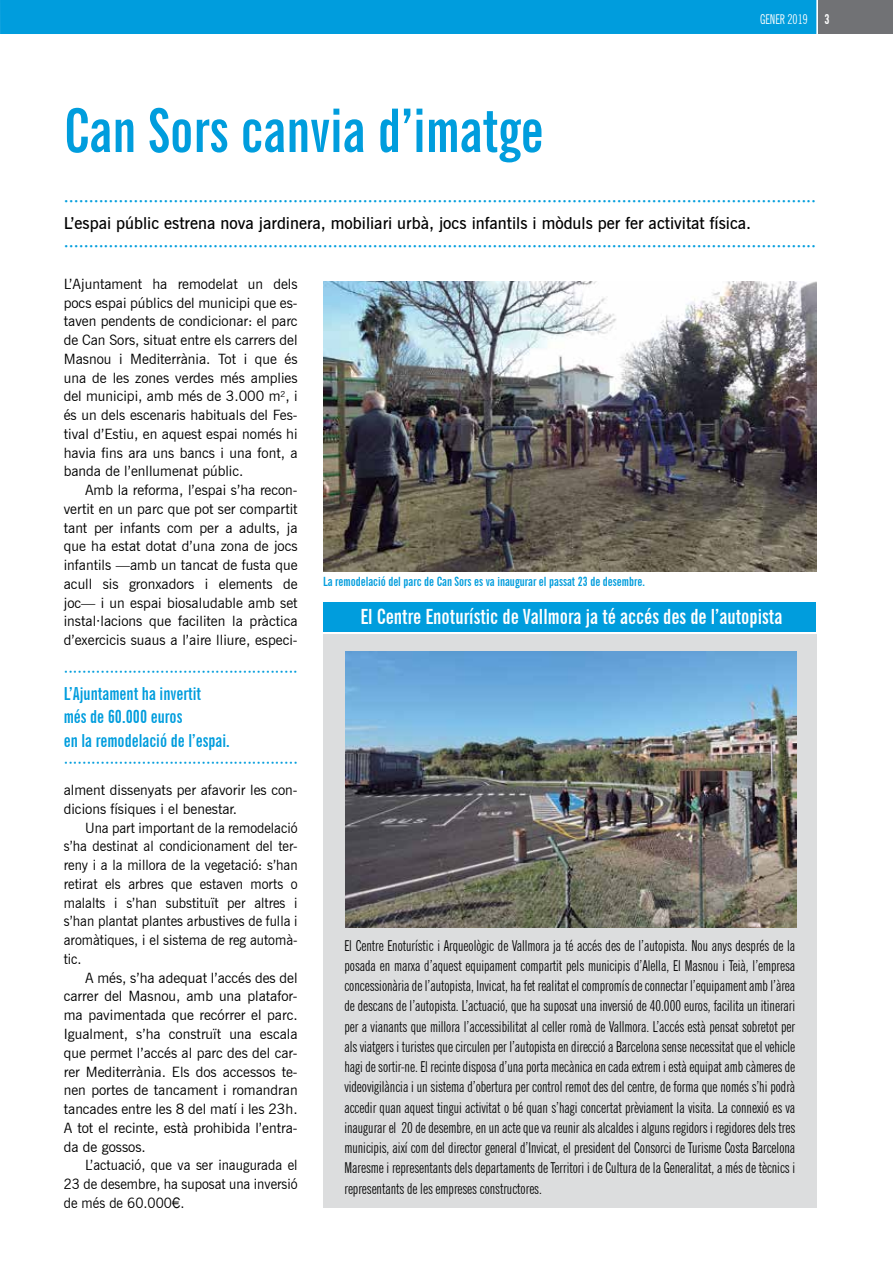
<style>
.page{position:relative;width:893px;height:1263px;background:#fff}
.page>*{position:absolute;margin:0;border:0;box-sizing:border-box;transform-origin:0 0}
.t1{font:700 extra-condensed 60px "News Gothic BT";color:#009ddd}
.t2{font:700 extra-condensed 21px "News Gothic BT";color:#fff}
.t3{font:700 extra-condensed 18px/23.2px "News Gothic BT";color:#009ddd}
.t4{font:600 16.5px "News Gothic BT";color:#009ddd}
.t5{font:600 16.5px "News Gothic BT";color:#000}
.t6{font:extra-condensed 15px/20.2px "News Gothic BT";color:#000;text-align:justify}
.t7{font:600 15px "News Gothic BT";color:#009ddd}
.t8{font:14.25px/18.8px "News Gothic BT";color:#000;text-align:justify}
.t9{font:14.25px/18.8px "News Gothic BT";color:#000;text-align:justify;scale:.95 1}
.t10{font:extra-condensed 13.5px "News Gothic BT";color:#fff}
.t11{font:700 extra-condensed 12.75px "News Gothic BT";color:#009ddd}
.s1{font-weight:700}
.s2{font-family:"News Gothic"}
</style>
<div class="page">
<div style="left:818px;top:0;width:75px;height:34px;background:#717275"></div>
<div style="left:0;top:0;width:816px;height:34px;background:#009ddd"></div>
<div style="left:323px;top:602px;width:493px;height:30px;background:#009ddd"></div>
<div style="left:323px;top:634px;width:493px;height:574px;background:#dcddde"></div>
<img style="left:345px;top:652px;width:451px;height:276px">
<img style="left:323px;top:281px;width:493px;height:291px">
<p class="t10" style="left:760px;top:11px;width:71px">GENER 2019 <span class="s1">3</span></p>
<h1 class="t1" style="left:64px;top:94px;width:481px">Can Sors canvia d’imatge</h1>
<p class="t4" style="left:64px;top:191px;width:754px">·······················································································································································</p>
<p class="t5" style="left:64px;top:213px;width:689px">L’espai públic estrena nova jardinera, mobiliari urbà, jocs infantils i mòduls per fer activitat física.</p>
<p class="t4" style="left:64px;top:236px;width:754px">·······················································································································································</p>
<p class="t8" style="left:64px;top:274px;width:235px">L’Ajuntament ha remodelat un dels pocs espai públics del municipi que es&shy;taven pendents de condicionar: el parc de Can Sors, situat entre els carrers del Masnou i Mediterrània. Tot i que és una de les zones verdes més amplies del municipi, amb més de 3.000 m<sup>2</sup>, i és un dels escenaris habituals del Fes&shy;tival d’Estiu, en aquest espai només hi havia fins ara uns bancs i una font, a banda de l’enllumenat públic.</p>
<p class="t8" style="left:64px;top:481px;width:235px;text-indent:21px">Amb la reforma, l’espai s’ha recon&shy;vertit en un parc que pot ser compartit tant per infants com per a adults, ja que ha estat dotat d’una zona de jocs infantils —amb un tancat de fusta que acull sis gronxadors i elements de joc— i un espai biosaludable amb set instal·lacions que faciliten la pràctica d’exercicis suaus a l’aire lliure, especi-</p>
<p class="t7" style="left:64px;top:662px;width:236px">···················································</p>
<p class="t3" style="left:64px;top:682px;width:167px">L’Ajuntament ha invertit<br>més de 60.000 euros<br>en la remodelació de l’espai.</p>
<p class="t7" style="left:64px;top:753px;width:236px">···················································</p>
<p class="t8" style="left:64px;top:781px;width:235px">alment dissenyats per afavorir les con&shy;dicions físiques i el benestar.</p>
<p class="t9" style="left:64px;top:818px;width:248px;text-indent:21px">Una part important de la remodelació s’ha destinat al condicionament del ter&shy;reny i a la millora de la vegetació: s’han retirat els arbres que estaven morts o malalts i s’han substituït per altres i s’han plantat plantes arbustives de fulla i aromàtiques, i el sistema de reg automà&shy;tic.</p>
<p class="t8" style="left:64px;top:968px;width:235px;text-indent:21px">A més, s’ha adequat l’accés des del carrer del Masnou, amb una platafor&shy;ma pavimentada que recórrer el parc.<br>Igualment, s’ha construït una escala que permet l’accés al parc des del car&shy;rer Mediterrània. Els dos accessos te&shy;nen portes de tancament i romandran tancades entre les 8 del matí i les 23h.<br>A tot el recinte, està prohibida l’entra&shy;da de gossos.</p>
<p class="t9" style="left:64px;top:1156px;width:248px;text-indent:21px">L’actuació, que va ser inaugurada el 23 de desembre, ha suposat una inversió de més de 60.000<span class="s2">€</span>.</p>
<p class="t11" style="left:323px;top:574px;width:323px">La remodelació del parc de Can Sors es va inaugurar el passat 23 de desembre.</p>
<h2 class="t2" style="left:360px;top:604px;width:423px">El Centre Enoturístic de Vallmora ja té accés des de l’autopista</h2>
<p class="t6" style="left:344px;top:935px;width:452px">El Centre Enoturístic i Arqueològic de Vallmora ja té accés des de l’autopista. Nou anys després de la posada en marxa d’aquest equipament compartit pels municipis d’Alella, El Masnou i Teià, l’empresa concessionària de l’autopista, Invicat, ha fet realitat el compromís de connectar l’equipament amb l’àrea de descans de l’autopista. L’actuació, que ha suposat una inversió de 40.000 euros, facilita un itinerari per a vianants que millora l’accessibilitat al celler romà de Vallmora. L’accés està pensat sobretot per als viatgers i turistes que circulen per l’autopista en direcció a Barcelona sense necessitat que el vehicle hagi de sortir-ne. El recinte disposa d’una porta mecànica en cada extrem i està equipat amb càmeres de videovigilància i un sistema d’obertura per control remot des del centre, de forma que només s’hi podrà accedir quan aquest tingui activitat o bé quan s’hagi concertat prèviament la visita. La connexió es va inaugurar el 20 de desembre, en un acte que va reunir als alcaldes i alguns regidors i regidores dels tres municipis, així com del director general d’Invicat, el president del Consorci de Turisme Costa Barcelona Maresme i representants dels departaments de Territori i de Cultura de la Generalitat, a més de tècnics i representants de les empreses constructores.</p>
</div>
